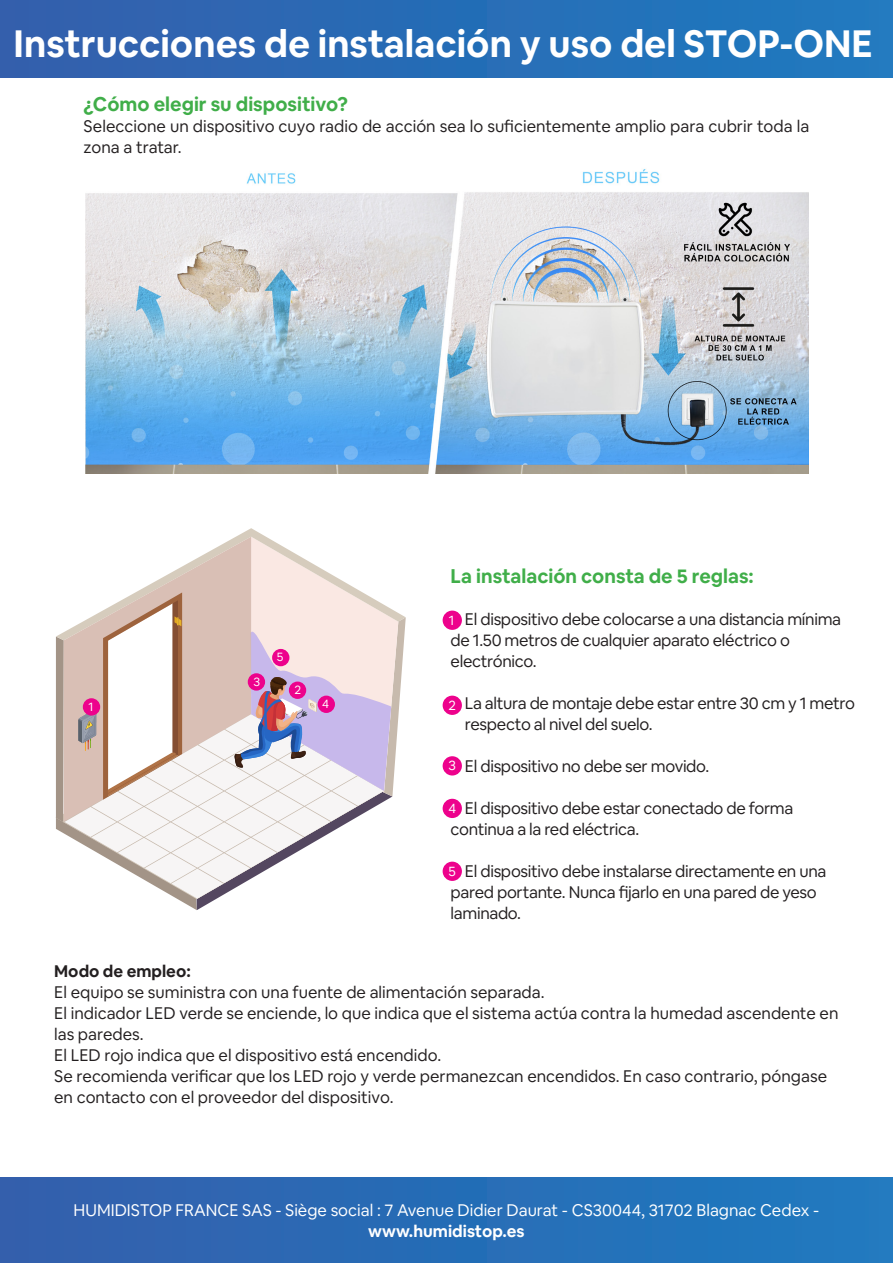
<style>
.page{position:relative;width:893px;height:1263px;background:#fff}
.page>*{position:absolute;margin:0;border:0;box-sizing:border-box;transform-origin:0 0}
.t1{font:700 37.5px "Airbnb Cereal App";color:#fff}
.t2{font:700 19.5px "Airbnb Cereal App";color:#40ae49}
.t3{font:16.5px/21px "Airbnb Cereal App";letter-spacing:-.01em;color:#231f20}
.t4{font:16.5px/21px "Airbnb Cereal App";color:#fff;text-align:center}
.t5{font:700 16.5px "Airbnb Cereal App";color:#231f20}
.t6{font:13.35px "Airbnb Cereal App";color:#fff}
.t7{font:12px "Airbnb Cereal App";color:#fff}
.s1{font-weight:700}
</style>
<div class="page">
<div style="left:0;top:1178px;width:893px;height:85px;background:linear-gradient(to right,#335fac,#1e7ac0)"></div>
<div style="left:0;top:0;width:893px;height:78px;background:linear-gradient(to right,#335fac,#1e7ac0)"></div>
<img style="left:85px;top:169px;width:723px;height:304px">
<svg style="left:56px;top:528px;width:350px;height:382px"></svg>
<div style="left:289px;top:681px;width:17px;height:18px;background:#ed028c;border-radius:50%"></div>
<div style="left:318px;top:696px;width:17px;height:17px;background:#ed028c;border-radius:50%"></div>
<div style="left:248px;top:673px;width:17px;height:18px;background:#ed028c;border-radius:50%"></div>
<div style="left:272px;top:649px;width:17px;height:17px;background:#ed028c;border-radius:50%"></div>
<div style="left:83px;top:698px;width:17px;height:18px;background:#ed028c;border-radius:50%"></div>
<div style="left:443px;top:862px;width:19px;height:19px;background:#ed028c;border-radius:50%"></div>
<div style="left:443px;top:799px;width:19px;height:19px;background:#ed028c;border-radius:50%"></div>
<div style="left:443px;top:756px;width:19px;height:19px;background:#ed028c;border-radius:50%"></div>
<div style="left:443px;top:696px;width:19px;height:19px;background:#ed028c;border-radius:50%"></div>
<div style="left:443px;top:611px;width:19px;height:19px;background:#ed028c;border-radius:50%"></div>
<p class="t1" style="left:14px;top:20px;width:861px">Instrucciones de instalación y uso del STOP-ONE</p>
<p class="t2" style="left:84px;top:92px;width:266px">¿Cómo elegir su dispositivo?</p>
<p class="t3" style="left:84px;top:116px;width:727px">Seleccione un dispositivo cuyo radio de acción sea lo suficientemente amplio para cubrir toda la zona a tratar.</p>
<p class="t7" style="left:88px;top:699px;width:6px">1</p>
<p class="t7" style="left:253px;top:674px;width:8px">3</p>
<p class="t7" style="left:277px;top:650px;width:8px">5</p>
<p class="t7" style="left:294px;top:683px;width:8px">2</p>
<p class="t7" style="left:322px;top:697px;width:8px">4</p>
<p class="t2" style="left:451px;top:564px;width:305px">La instalación consta de 5 reglas:</p>
<p class="t3" style="left:451px;top:609px;width:392px;text-indent:14px">El dispositivo debe colocarse a una distancia mínima de 1.50 metros de cualquier aparato eléctrico o electrónico.</p>
<p class="t3" style="left:465px;top:693px;width:392px">La altura de montaje debe estar entre 30 cm y 1 metro respecto al nivel del suelo.</p>
<p class="t3" style="left:465px;top:756px;width:246px">El dispositivo no debe ser movido.</p>
<p class="t3" style="left:451px;top:798px;width:344px;text-indent:14px">El dispositivo debe estar conectado de forma continua a la red eléctrica.</p>
<p class="t3" style="left:451px;top:861px;width:377px;text-indent:14px">El dispositivo debe instalarse directamente en una pared portante. Nunca fijarlo en una pared de yeso laminado.</p>
<p class="t6" style="left:449px;top:612px;width:7px">1</p>
<p class="t6" style="left:448px;top:697px;width:9px">2</p>
<p class="t6" style="left:448px;top:757px;width:9px">3</p>
<p class="t6" style="left:448px;top:800px;width:9px">4</p>
<p class="t6" style="left:448px;top:863px;width:9px">5</p>
<p class="t5" style="left:54px;top:961px;width:138px">Modo de empleo:</p>
<p class="t3" style="left:54px;top:982px;width:492px">El equipo se suministra con una fuente de alimentación separada.</p>
<p class="t3" style="left:54px;top:1003px;width:786px">El indicador LED verde se enciende, lo que indica que el sistema actúa contra la humedad ascendente en las paredes.</p>
<p class="t3" style="left:54px;top:1045px;width:388px">El LED rojo indica que el dispositivo está encendido.</p>
<p class="t3" style="left:54px;top:1066px;width:774px">Se recomienda verificar que los LED rojo y verde permanezcan encendidos. En caso contrario, póngase en contacto con el proveedor del dispositivo.</p>
<p class="t4" style="left:74px;top:1199px;width:747px">HUMIDISTOP FRANCE SAS - Siège social : 7 Avenue Didier Daurat - CS30044, 31702 Blagnac Cedex - <span class="s1">www.humidistop.es</span></p>
</div>
